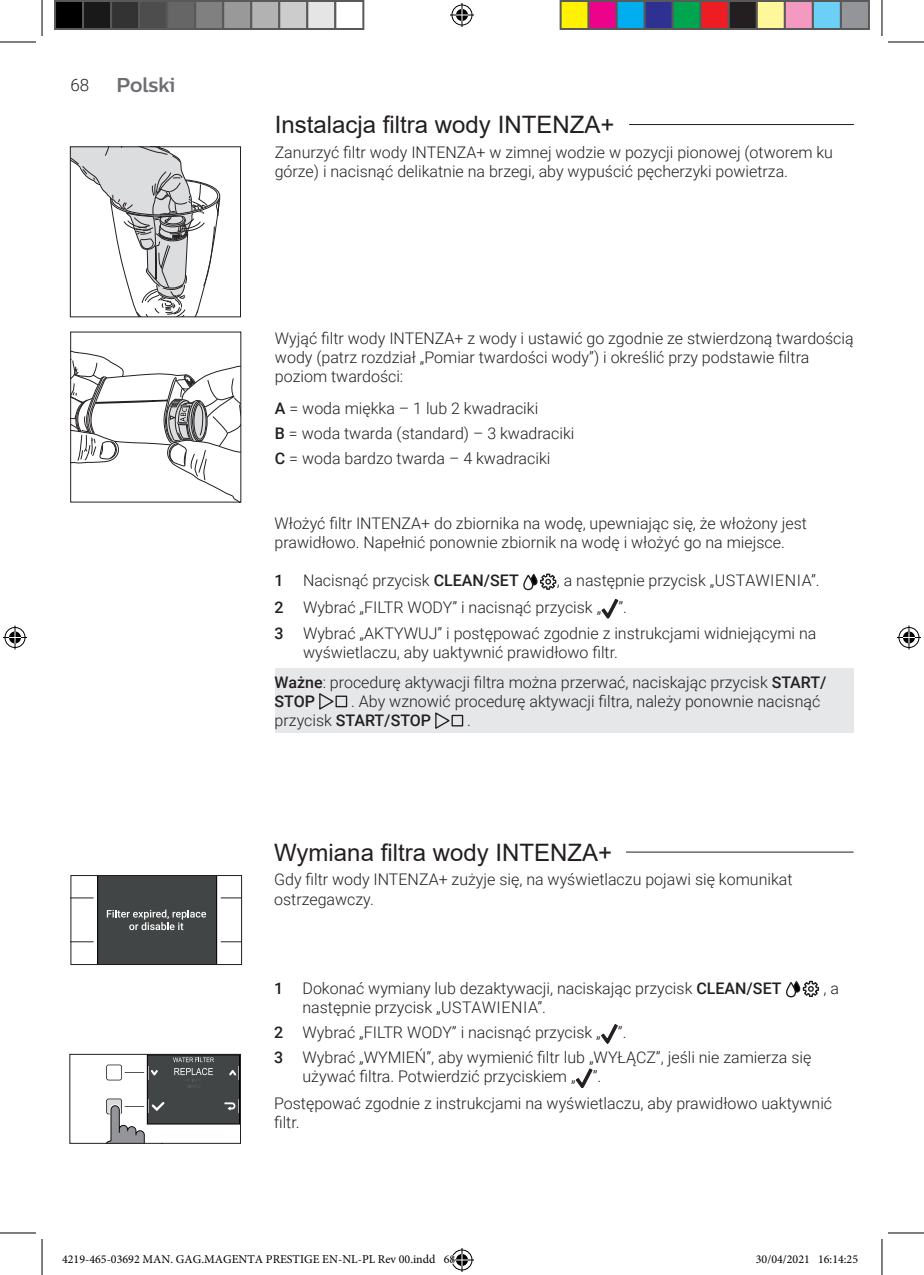
<style>
.page{position:relative;width:924px;height:1275px;background:#fff}
.page>*{position:absolute;margin:0;border:0;box-sizing:border-box;transform-origin:0 0}
.t1{font:24px "Arial";color:#231f20}
.t2{font:700 20px "Centrale Sans";color:#6d6e71}
.t3{font:300 17px "Roboto";color:#231f20}
.t4{font:300 16px/19.2px "Roboto";color:#231f20}
.t5{font:500 16px "Roboto";color:#231f20}
.t6{font:12px "Minion Pro";color:#000}
.s1{font-weight:500}
</style>
<div class="page">
<hr style="left:628px;top:124px;width:225px;height:1px;background:#231f20">
<div style="left:530px;top:574px;width:6px;height:11px;background:#000;border-radius:3px"></div>
<div style="left:529px;top:574px;width:8px;height:11px;border:1px solid #231f20;border-radius:3px"></div>
<svg style="left:523px;top:575px;width:9px;height:14px"></svg>
<div style="left:523px;top:575px;width:10px;height:15px;border:1px solid #231f20;border-radius:4px"></div>
<svg style="left:540px;top:573px;width:16px;height:17px"></svg>
<svg style="left:601px;top:599px;width:17px;height:19px"></svg>
<div style="left:274px;top:669px;width:579px;height:64px;background:#e6e7e9"></div>
<svg style="left:319px;top:693px;width:15px;height:16px"></svg>
<div style="left:335px;top:695px;width:12px;height:12px;border:1px solid #231f20"></div>
<svg style="left:435px;top:712px;width:15px;height:17px"></svg>
<div style="left:451px;top:715px;width:12px;height:11px;border:1px solid #231f20"></div>
<hr style="left:625px;top:851px;width:228px;height:1px;background:#231f20">
<svg style="left:792px;top:981px;width:7px;height:11px"></svg>
<div style="left:792px;top:981px;width:8px;height:11px;border:1px solid #231f20;border-radius:3px"></div>
<svg style="left:786px;top:982px;width:9px;height:14px"></svg>
<div style="left:785px;top:982px;width:10px;height:15px;border:1px solid #231f20;border-radius:4px"></div>
<svg style="left:802px;top:980px;width:17px;height:17px"></svg>
<svg style="left:601px;top:1024px;width:16px;height:19px"></svg>
<svg style="left:575px;top:1069px;width:17px;height:19px"></svg>
<svg style="left:72px;top:148px;width:148px;height:167px"></svg>
<div style="left:70px;top:146px;width:171px;height:171px;border:1px solid #231f20"></div>
<svg style="left:72px;top:351px;width:167px;height:149px"></svg>
<div style="left:70px;top:331px;width:171px;height:171px;border:1px solid #231f20"></div>
<svg style="left:70px;top:1055px;width:170px;height:89px"></svg>
<div style="left:69px;top:1053px;width:172px;height:90px;border:1px solid #231f20"></div>
<svg style="left:72px;top:877px;width:168px;height:86px"></svg>
<div style="left:70px;top:875px;width:172px;height:90px;border:1px solid #231f20"></div>
<hr style="left:0;top:42px;width:36px;height:1px;background:#000">
<hr style="left:887px;top:42px;width:36px;height:1px;background:#000">
<hr style="left:0;top:1232px;width:36px;height:1px;background:#000">
<hr style="left:887px;top:1232px;width:36px;height:1px;background:#000">
<hr style="left:42px;top:0;width:1px;height:36px;background:#000">
<hr style="left:42px;top:1239px;width:1px;height:36px;background:#000">
<hr style="left:881px;top:0;width:1px;height:36px;background:#000">
<hr style="left:881px;top:1239px;width:1px;height:36px;background:#000">
<svg style="left:450px;top:3px;width:24px;height:24px"></svg>
<svg style="left:3px;top:625px;width:24px;height:24px"></svg>
<svg style="left:897px;top:625px;width:23px;height:24px"></svg>
<div style="left:55px;top:1px;width:28px;height:28px;background:#000"></div>
<div style="left:54px;top:0;width:30px;height:30px;border:2px solid #595959"></div>
<div style="left:83px;top:1px;width:28px;height:28px;background:#191919"></div>
<div style="left:82px;top:0;width:30px;height:30px;border:2px solid #595959"></div>
<div style="left:111px;top:1px;width:28px;height:28px;background:#333"></div>
<div style="left:110px;top:0;width:30px;height:30px;border:2px solid #595959"></div>
<div style="left:139px;top:1px;width:28px;height:28px;background:#4d4d4d"></div>
<div style="left:138px;top:0;width:30px;height:30px;border:2px solid #595959"></div>
<div style="left:167px;top:1px;width:28px;height:28px;background:#666"></div>
<div style="left:166px;top:0;width:30px;height:30px;border:2px solid #595959"></div>
<div style="left:195px;top:1px;width:28px;height:28px;background:#808080"></div>
<div style="left:194px;top:0;width:30px;height:30px;border:2px solid #595959"></div>
<div style="left:223px;top:1px;width:28px;height:28px;background:#999"></div>
<div style="left:222px;top:0;width:30px;height:30px;border:2px solid #595959"></div>
<div style="left:251px;top:1px;width:28px;height:28px;background:#b2b2b2"></div>
<div style="left:250px;top:0;width:30px;height:30px;border:2px solid #595959"></div>
<div style="left:279px;top:1px;width:28px;height:28px;background:#ccc"></div>
<div style="left:278px;top:0;width:30px;height:30px;border:2px solid #595959"></div>
<div style="left:307px;top:1px;width:28px;height:28px;background:#e5e5e5"></div>
<div style="left:306px;top:0;width:30px;height:30px;border:2px solid #595959"></div>
<div style="left:334px;top:0;width:30px;height:30px;border:2px solid #595959"></div>
<div style="left:560px;top:1px;width:28px;height:28px;background:#fff101"></div>
<div style="left:559px;top:0;width:30px;height:30px;border:2px solid #595959"></div>
<div style="left:588px;top:1px;width:28px;height:28px;background:#ed028c"></div>
<div style="left:587px;top:0;width:30px;height:30px;border:2px solid #595959"></div>
<div style="left:616px;top:1px;width:28px;height:28px;background:#00aeef"></div>
<div style="left:615px;top:0;width:30px;height:30px;border:2px solid #595959"></div>
<div style="left:644px;top:1px;width:28px;height:28px;background:#2e3092"></div>
<div style="left:643px;top:0;width:30px;height:30px;border:2px solid #595959"></div>
<div style="left:672px;top:1px;width:28px;height:28px;background:#00a54f"></div>
<div style="left:671px;top:0;width:30px;height:30px;border:2px solid #595959"></div>
<div style="left:700px;top:1px;width:28px;height:28px;background:#ee1d23"></div>
<div style="left:699px;top:0;width:30px;height:30px;border:2px solid #595959"></div>
<div style="left:728px;top:1px;width:28px;height:28px;background:#231f20"></div>
<div style="left:727px;top:0;width:30px;height:30px;border:2px solid #595959"></div>
<div style="left:756px;top:1px;width:28px;height:28px;background:#fff79a"></div>
<div style="left:755px;top:0;width:30px;height:30px;border:2px solid #595959"></div>
<div style="left:784px;top:1px;width:28px;height:28px;background:#f499c2"></div>
<div style="left:783px;top:0;width:30px;height:30px;border:2px solid #595959"></div>
<div style="left:812px;top:1px;width:28px;height:28px;background:#6bcff6"></div>
<div style="left:811px;top:0;width:30px;height:30px;border:2px solid #595959"></div>
<div style="left:840px;top:1px;width:28px;height:28px;background:#939598"></div>
<div style="left:839px;top:0;width:30px;height:30px;border:2px solid #595959"></div>
<svg style="left:450px;top:1248px;width:24px;height:24px"></svg>
<p class="t3" style="left:70px;top:77px;width:20px">68</p>
<p class="t2" style="left:116px;top:77px;width:60px">Polski</p>
<h1 class="t1" style="left:274px;top:108px;width:341px">Instalacja 昀椀ltra wody INTENZA+</h1>
<p class="t4" style="left:274px;top:142px;width:559px">Zanurzyć 昀椀ltr wody INTENZA+ w zimnej wodzie w pozycji pionowej (otworem ku górze) i nacisnąć delikatnie na brzegi, aby wypuścić pęcherzyki powietrza.</p>
<p class="t4" style="left:275px;top:328px;width:580px">Wyjąć 昀椀ltr wody INTENZA+ z wody i ustawić go zgodnie ze stwierdzoną twardością wody (patrz rozdział „Pomiar twardości wody”) i określić przy podstawie 昀椀ltra poziom twardości:</p>
<p class="t4" style="left:275px;top:395px;width:301px;line-height:25.2px"><span class="s1">A</span> = woda miękka – 1 lub 2 kwadraciki<br><span class="s1">B</span> = woda twarda (standard) – 3 kwadraciki<br><span class="s1">C</span> = woda bardzo twarda – 4 kwadraciki</p>
<p class="t4" style="left:274px;top:513px;width:533px">Włożyć 昀椀ltr INTENZA+ do zbiornika na wodę, upewniając się, że włożony jest prawidłowo. Napełnić ponownie zbiornik na wodę i włożyć go na miejsce.</p>
<p class="t4" style="left:274px;top:570px;width:245px"><span class="s1">1</span> Nacisnąć przycisk <span class="s1">CLEAN/SET</span></p>
<p class="t4" style="left:274px;top:567px;width:546px;line-height:26.4px;text-indent:282px">, a następnie przycisk „USTAWIENIA”.<br><span class="s1">2</span> Wybrać „FILTR WODY” i nacisnąć przycisk „ ”.<br><span class="s1">3</span> Wybrać „AKTYWUJ” i postępować zgodnie z instrukcjami widniejącymi na</p>
<p class="t4" style="left:274px;top:637px;width:553px;line-height:29.2px;text-indent:28px">wyświetlaczu, aby uaktywnić prawidłowo 昀椀ltr.<br><span class="s1">Ważne</span>: procedurę aktywacji 昀椀ltra można przerwać, naciskając przycisk <span class="s1">START/</span></p>
<p class="t5" style="left:274px;top:694px;width:42px">STOP</p>
<p class="t4" style="left:274px;top:691px;width:547px;text-indent:77px">. Aby wznowić procedurę aktywacji 昀椀ltra, należy ponownie nacisnąć przycisk <span class="s1">START/STOP</span></p>
<p class="t4" style="left:467px;top:712px;width:5px">.</p>
<h1 class="t1" style="left:274px;top:835px;width:339px">Wymiana 昀椀ltra wody INTENZA+</h1>
<p class="t4" style="left:274px;top:869px;width:519px">Gdy 昀椀ltr wody INTENZA+ zużyje się, na wyświetlaczu pojawi się komunikat ostrzegawczy.</p>
<p class="t4" style="left:274px;top:977px;width:508px"><span class="s1">1</span> Dokonać wymiany lub dezaktywacji, naciskając przycisk <span class="s1">CLEAN/SET</span></p>
<p class="t4" style="left:823px;top:979px;width:17px">, a</p>
<p class="t4" style="left:274px;top:994px;width:538px;line-height:25.2px;text-indent:28px">następnie przycisk „USTAWIENIA”.<br><span class="s1">2</span> Wybrać „FILTR WODY” i nacisnąć przycisk „ ”.<br><span class="s1">3</span> Wybrać „WYMIEŃ”, aby wymienić 昀椀ltr lub „WYŁĄCZ”, jeśli nie zamierza się</p>
<p class="t4" style="left:274px;top:1063px;width:559px;line-height:26.4px;text-indent:28px">używać 昀椀ltra. Potwierdzić przyciskiem „ ”.<br>Postępować zgodnie z instrukcjami na wyświetlaczu, aby prawidłowo uaktywnić</p>
<p class="t4" style="left:274px;top:1112px;width:27px">昀椀ltr.</p>
<p class="t6" style="left:62px;top:1251px;width:394px">4219-465-03692 MAN. GAG.MAGENTA PRESTIGE EN-NL-PL Rev 00.indd 68</p>
<p class="t6" style="left:755px;top:1251px;width:104px">30/04/2021 16:14:25</p>
</div>
